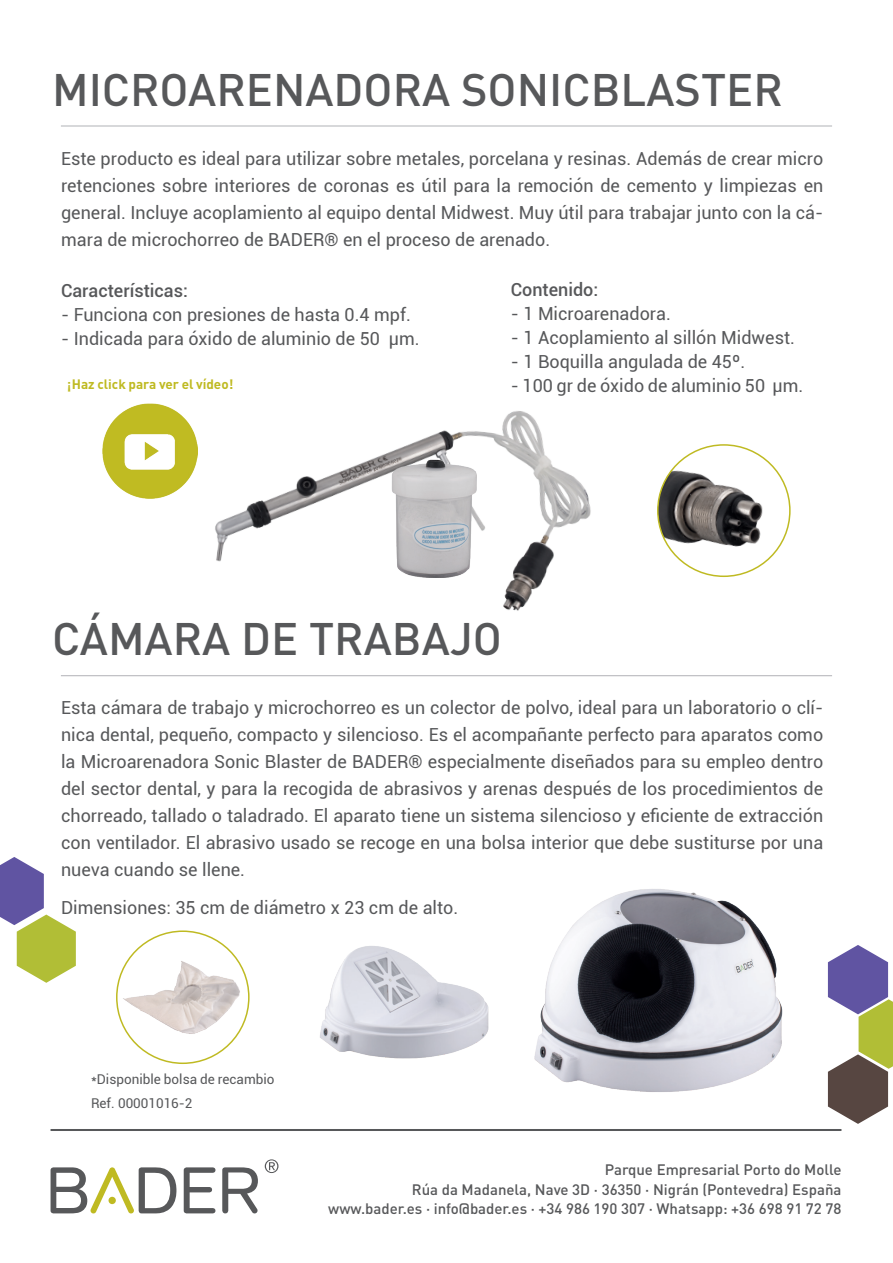
<style>
.page{position:relative;width:893px;height:1263px;background:#fff}
.page>*{position:absolute;margin:0;border:0;box-sizing:border-box;transform-origin:0 0}
.t1{font:500 45px "DIN Pro";color:#57585a}
.t2{font:18px/27px "Roboto";color:#57585a;text-align:justify}
.t3{font:500 18px "Roboto";color:#57585a}
.t4{font:500 15px/19.5px "DIN Pro";color:#57585a;text-align:right}
.t5{font:13.5px/24px "Roboto";color:#57585a}
.t6{font:700 13.5px "DIN Pro";color:#bfba22}
</style>
<div class="page">
<hr style="left:51px;top:1129px;width:790px;height:2px;background:#57585a">
<svg style="left:222px;top:1167px;width:36px;height:47px"></svg>
<svg style="left:184px;top:1167px;width:31px;height:46px"></svg>
<svg style="left:51px;top:1167px;width:125px;height:47px"></svg>
<div style="left:109px;top:1197px;width:7px;height:7px;background:#bfba22;border-radius:50%"></div>
<svg style="left:265px;top:1159px;width:13px;height:14px"></svg>
<hr style="left:61px;top:125px;width:771px;height:2px;background:#b6b7bb">
<hr style="left:61px;top:675px;width:771px;height:1px;background:#b6b7bb">
<svg style="left:828px;top:945px;width:65px;height:179px"></svg>
<svg style="left:0;top:857px;width:76px;height:126px"></svg>
<img style="left:658px;top:445px;width:117px;height:114px">
<img style="left:121px;top:958px;width:122px;height:78px">
<img style="left:215px;top:411px;width:376px;height:200px">
<img style="left:385px;top:460px;width:95px;height:117px">
<img style="left:320px;top:946px;width:169px;height:113px">
<img style="left:534px;top:889px;width:249px;height:203px">
<img style="left:103px;top:404px;width:95px;height:95px">
<h1 class="t1" style="left:52px;top:59px;width:732px">MICROARENADORA SONICBLASTER</h1>
<p class="t2" style="left:61px;top:144px;width:764px">Este producto es ideal para utilizar sobre metales, porcelana y resinas. Además de crear micro retenciones sobre interiores de coronas es útil para la remoción de cemento y limpiezas en general. Incluye acoplamiento al equipo dental Midwest. Muy útil para trabajar junto con la cá&shy;mara de microchorreo de BADER® en el proceso de arenado.</p>
<p class="t3" style="left:61px;top:277px;width:128px">Características:</p>
<p class="t2" style="left:61px;top:300px;width:351px">- Funciona con presiones de hasta 0.4 mpf.</p>
<p class="t2" style="left:61px;top:324px;width:360px">- Indicada para óxido de aluminio de 50 µm.</p>
<p class="t3" style="left:511px;top:277px;width:89px">Contenido:</p>
<p class="t2" style="left:511px;top:300px;width:162px">- 1 Microarenadora.</p>
<p class="t2" style="left:511px;top:324px;width:286px">- 1 Acoplamiento al sillón Midwest.</p>
<p class="t2" style="left:511px;top:348px;width:236px">- 1 Boquilla angulada de 45º.</p>
<p class="t2" style="left:511px;top:372px;width:294px">- 100 gr de óxido de aluminio 50 µm.</p>
<p class="t6" style="left:67px;top:375px;width:168px">¡Haz click para ver el vídeo!</p>
<h1 class="t1" style="left:52px;top:608px;width:451px">CÁMARA DE TRABAJO</h1>
<p class="t2" style="left:61px;top:694px;width:764px">Esta cámara de trabajo y microchorreo es un colector de polvo, ideal para un laboratorio o clí&shy;nica dental, pequeño, compacto y silencioso. Es el acompañante perfecto para aparatos como la Microarenadora Sonic Blaster de BADER® especialmente diseñados para su empleo dentro del sector dental, y para la recogida de abrasivos y arenas después de los procedimientos de chorreado, tallado o taladrado. El aparato tiene un sistema silencioso y eficiente de extracción con ventilador. El abrasivo usado se recoge en una bolsa interior que debe sustiturse por una nueva cuando se llene.</p>
<p class="t2" style="left:61px;top:893px;width:399px">Dimensiones: 35 cm de diámetro x 23 cm de alto.</p>
<p class="t5" style="left:91px;top:1067px;width:185px">*Disponible bolsa de recambio<br>Ref. 00001016-2</p>
<p class="t4" style="left:328px;top:1159px;width:515px">Parque Empresarial Porto do Molle<br>Rúa da Madanela, Nave 3D · 36350 · Nigrán (Pontevedra) España www.bader.es · info@bader.es · +34 986 190 307 · Whatsapp: +36 698 91 72 78</p>
</div>
